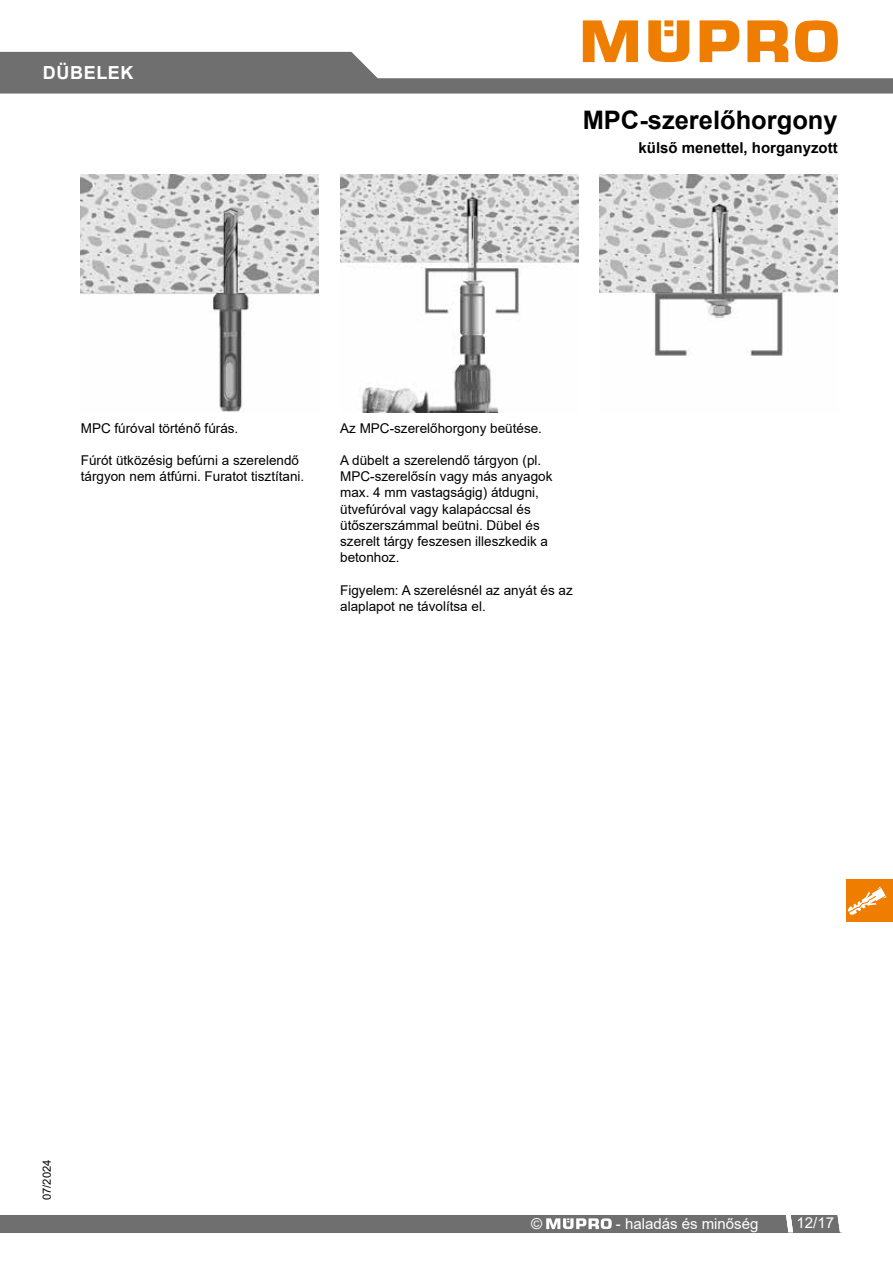
<style>
.page{position:relative;width:893px;height:1263px;background:#fff}
.page>*{position:absolute;margin:0;border:0;box-sizing:border-box;transform-origin:0 0}
.t1{font:700 25.5px "Arial";color:#000}
.t2{font:700 18px "Arial";letter-spacing:.035em;color:#fff}
.t3{font:700 15px "Arial";color:#000}
.t4{font:15px "Arial";color:#fff}
.t5{font:13.5px/16.2px "Arial";color:#000}
.t6{font:11.25px "Arial";color:#000}
</style>
<div class="page">
<svg style="left:0;top:20px;width:893px;height:74px"></svg>
<div style="left:0;top:1215px;width:841px;height:17px;background:#706f6f"></div>
<svg style="left:838px;top:1215px;width:3px;height:17px"></svg>
<svg style="left:786px;top:1215px;width:7px;height:17px"></svg>
<svg style="left:546px;top:1218px;width:66px;height:11px"></svg>
<img style="left:81px;top:175px;width:238px;height:237px">
<img style="left:340px;top:175px;width:238px;height:238px">
<img style="left:600px;top:175px;width:238px;height:181px">
<div style="left:846px;top:879px;width:47px;height:42px;background:#ef7d00"></div>
<svg style="left:848px;top:886px;width:39px;height:29px"></svg>
<h2 class="t2" style="left:43px;top:60px;width:92px">DÜBELEK</h2>
<h1 class="t1" style="left:583px;top:102px;width:257px">MPC-szerelőhorgony</h1>
<p class="t3" style="left:638px;top:138px;width:201px">külső menettel, horganyzott</p>
<p class="t5" style="left:81px;top:420px;width:159px">MPC fúróval történő fúrás.</p>
<p class="t5" style="left:81px;top:452px;width:225px">Fúrót ütközésig befúrni a szerelendő tárgyon nem átfúrni. Furatot tisztítani.</p>
<p class="t5" style="left:340px;top:420px;width:203px">Az MPC-szerelőhorgony beütése.</p>
<p class="t5" style="left:340px;top:452px;width:214px">A dübelt a szerelendő tárgyon (pl.<br>MPC-szerelősín vagy más anyagok max. 4 mm vastagságig) átdugni, ütvefúróval vagy kalapáccsal és ütőszerszámmal beütni. Dübel és szerelt tárgy feszesen illeszkedik a betonhoz.</p>
<p class="t5" style="left:340px;top:582px;width:234px">Figyelem: A szerelésnél az anyát és az alaplapot ne távolítsa el.</p>
<p class="t6" style="left:39px;top:1200px;width:42px;rotate:-90deg">07/2024</p>
<p class="t4" style="left:531px;top:1213px;width:13px">©</p>
<p class="t4" style="left:616px;top:1213px;width:144px">- haladás és minőség</p>
<p class="t4" style="left:796px;top:1213px;width:39px">12/17</p>
</div>
